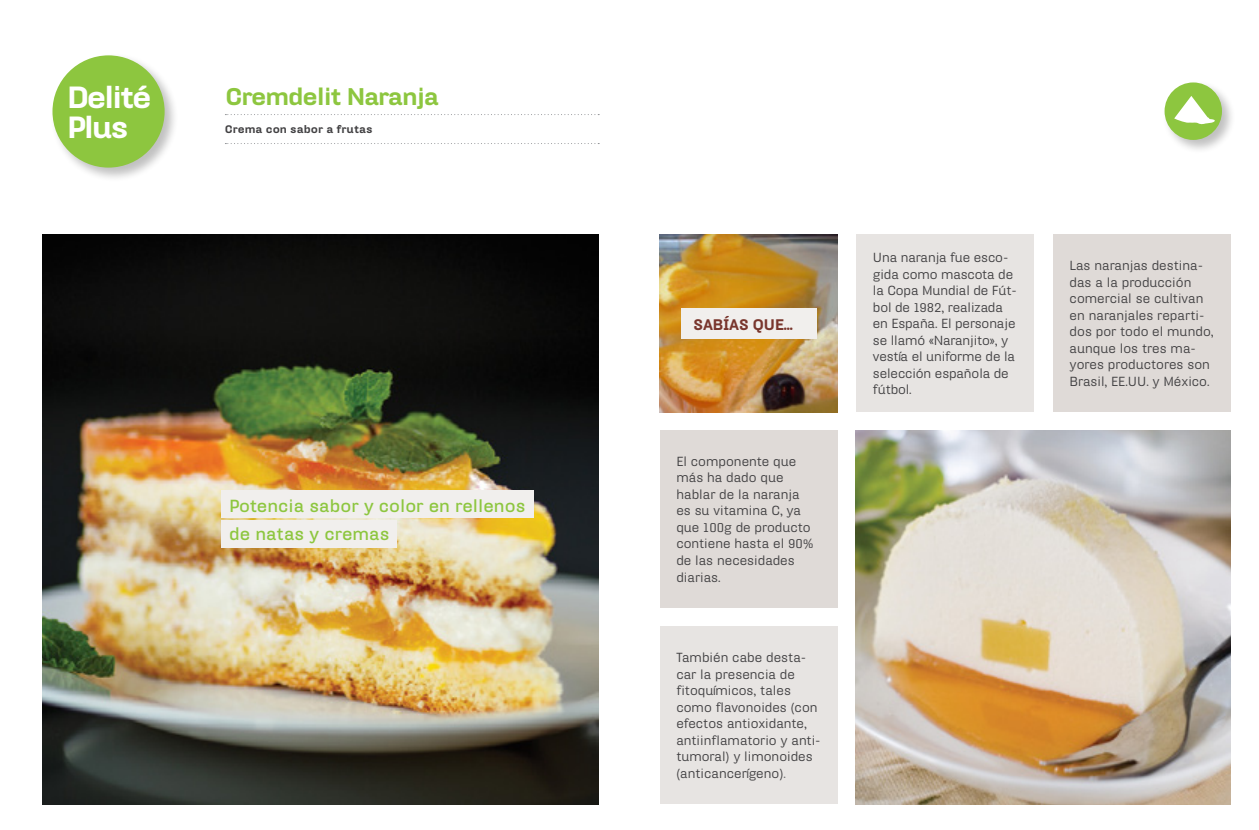
<style>
.page{position:relative;width:1259px;height:830px;background:#fff}
.page>*{position:absolute;margin:0;border:0;box-sizing:border-box;transform-origin:0 0}
.t1{font:900 29.7px/29.7px "Hydra Text";letter-spacing:-.075em;color:#fff}
.t2{font:900 23.4px "Hydra Text";letter-spacing:-.05em;color:#8dc63f}
.t3{font:700 16.95px/28.5px "Hydra Text";color:#8dc63f}
.t4{font:900 14.85px "Hydra Text";letter-spacing:-.04em;color:#79362d}
.t5{font:12.75px/16.5px "Hydra Text";color:#414042}
.t6{font:900 10.65px "Hydra Text";color:#414042}
.s1{color:#636466}
</style>
<div class="page">
<img style="left:660px;top:234px;width:177px;height:178px">
<img style="left:43px;top:234px;width:556px;height:569px">
<div style="left:222px;top:490px;width:311px;height:27px;background:#f1efed"></div>
<div style="left:222px;top:520px;width:175px;height:27px;background:#f1efed"></div>
<div style="left:1053px;top:234px;width:177px;height:178px;background:#dfdad7"></div>
<div style="left:660px;top:626px;width:177px;height:177px;background:#e7e4e2"></div>
<div style="left:681px;top:308px;width:135px;height:30px;background:#f1efed"></div>
<div style="left:660px;top:430px;width:177px;height:177px;background:#dfdad7"></div>
<div style="left:856px;top:234px;width:177px;height:178px;background:#e7e4e2"></div>
<div style="left:51px;top:53px;width:129px;height:129px;background:#000;opacity:.25"></div>
<div style="left:52px;top:55px;width:113px;height:112px;background:#8dc63f;border-radius:50%"></div>
<svg style="left:225px;top:114px;width:374px;height:1px"></svg>
<svg style="left:225px;top:143px;width:374px;height:1px"></svg>
<div style="left:1162px;top:80px;width:74px;height:74px;background:#000;opacity:.25"></div>
<div style="left:1164px;top:82px;width:58px;height:58px;background:#8dc63f;border-radius:50%"></div>
<svg style="left:1174px;top:96px;width:41px;height:29px"></svg>
<img style="left:855px;top:430px;width:375px;height:373px">
<h1 class="t1" style="left:67px;top:82px;width:87px">Delité<br>Plus</h1>
<h2 class="t2" style="left:225px;top:81px;width:215px">Cremdelit Naranja</h2>
<p class="t6" style="left:225px;top:122px;width:149px">Crema con sabor a frutas</p>
<h3 class="t3" style="left:229px;top:491px;width:298px">Potencia sabor y color en rellenos de natas y cremas</h3>
<p class="t4" style="left:693px;top:315px;width:102px">SABÍAS QUE...</p>
<p class="t5" style="left:676px;top:452px;width:139px">El componente que más ha dado que hablar de la naranja es su vitamina C, ya que 100g de producto contiene hasta el 90% de las necesidades diarias.</p>
<p class="t5" style="left:676px;top:648px;width:146px">También cabe desta&shy;car la presencia de fitoquímicos, tales como flavonoides (con efectos antioxidante, antiinflamatorio y anti&shy;tumoral) y limonoides (anticancerígeno)<span class="s1">.</span></p>
<p class="t5" style="left:873px;top:249px;width:145px">Una naranja fue esco&shy;gida como mascota de la Copa Mundial de Fút&shy;bol de 1982, realizada en España. El personaje se llamó «Naranjito», y vestía el uniforme de la selección española de fútbol.</p>
<p class="t5" style="left:1069px;top:257px;width:145px">Las naranjas destina&shy;das a la producción comercial se cultivan en naranjales reparti&shy;dos por todo el mundo, aunque los tres ma&shy;yores productores son<br>Brasil, EE.UU. y México.</p>
</div>
